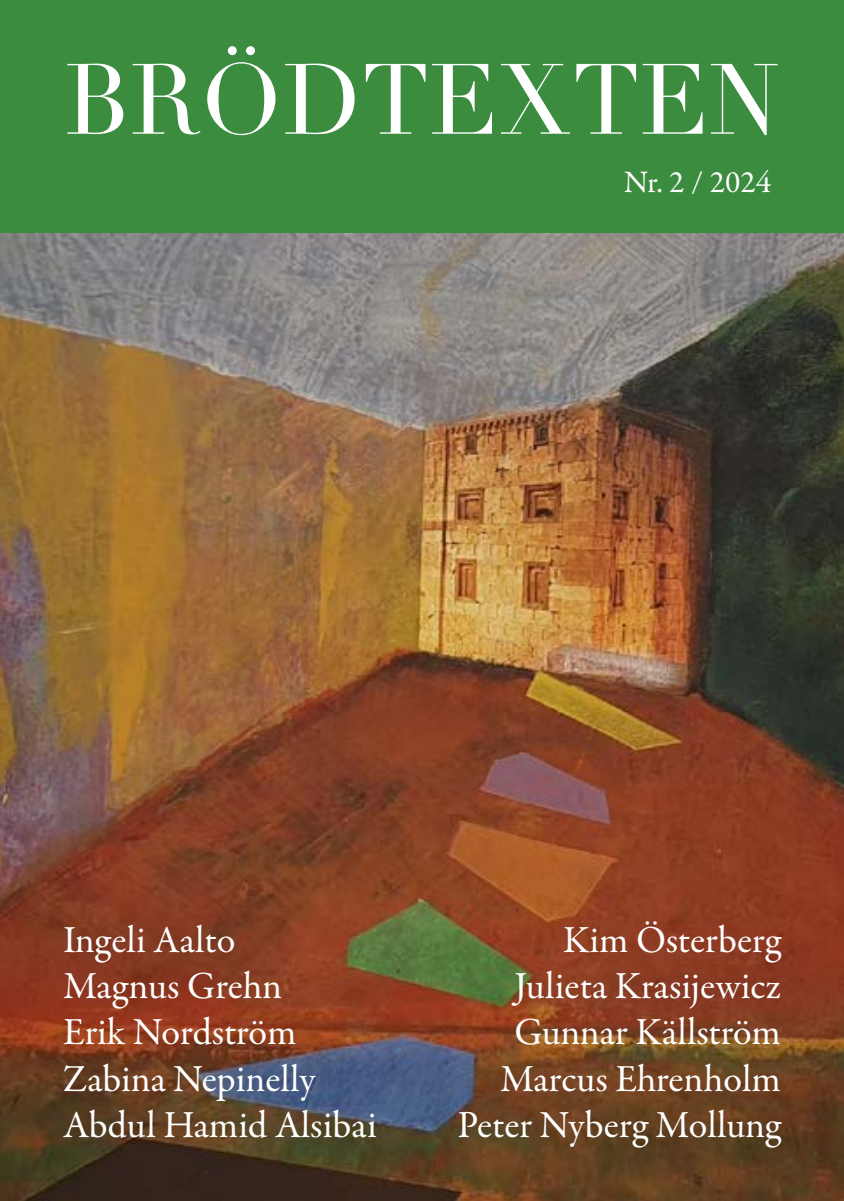
<style>
.page{position:relative;width:844px;height:1201px;background:#fff}
.page>*{position:absolute;margin:0;border:0;box-sizing:border-box;transform-origin:0 0}
.t1{font:98px "Didot LT Pro";color:#fff}
.t2{font:38.5px/46.2px "Garamond Premr Pro";letter-spacing:-.005em;color:#fff}
.t3{font:31.5px "Garamond Premr Pro";color:#fff}
</style>
<div class="page">
<img style="left:0;top:232px;width:843px;height:968px">
<div style="left:0;top:0;width:843px;height:232px;background:#3c8c40"></div>
<h1 class="t1" style="left:64px;top:41px;width:716px">BRÖDTEXTEN</h1>
<p class="t3" style="left:624px;top:163px;width:148px">Nr. 2 / 2024</p>
<p class="t2" style="left:63px;top:917px;width:315px">Ingeli Aalto<br>Magnus Grehn<br>Erik Nordström<br>Zabina Nepinelly<br>Abdul Hamid Alsibai</p>
<p class="t2" style="left:457px;top:917px;width:325px;text-align:right">Kim Österberg<br>Julieta Krasijewicz<br>Gunnar Källström<br>Marcus Ehrenholm<br>Peter Nyberg Mollung</p>
</div>
